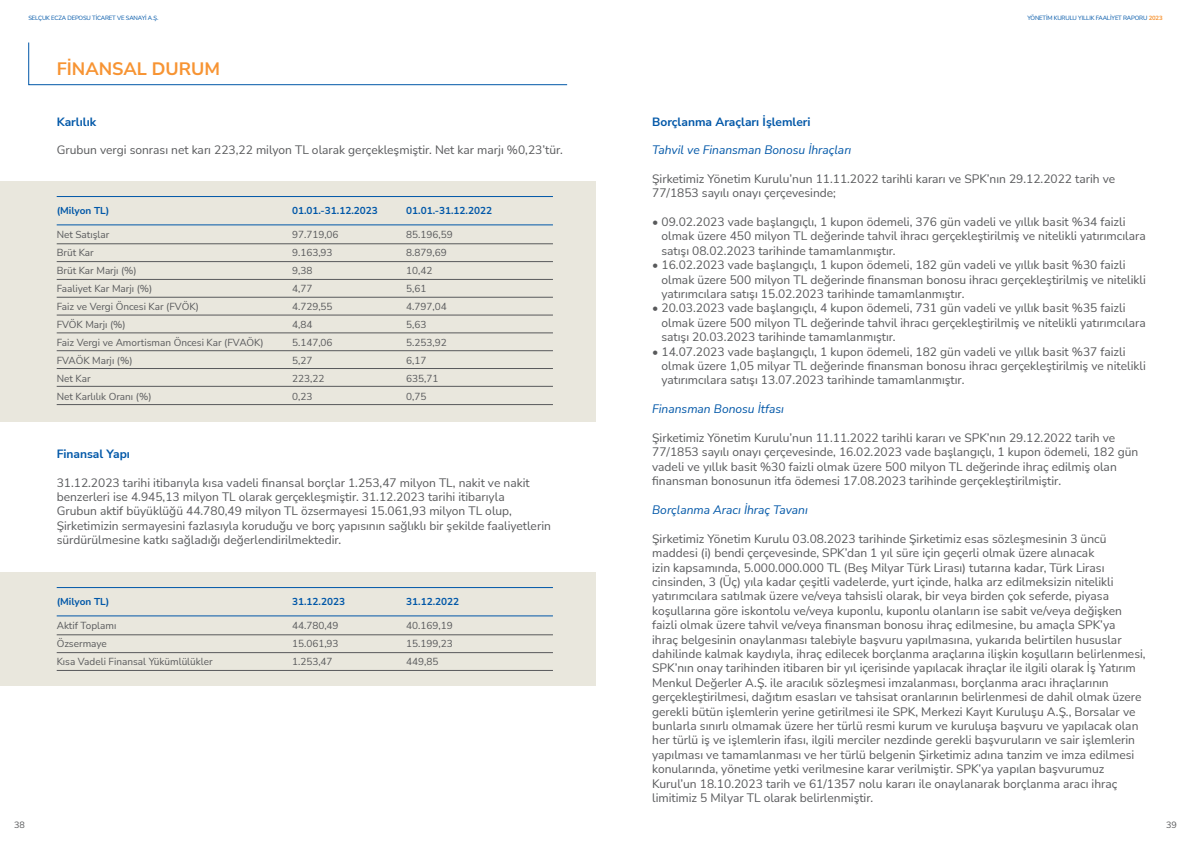
<style>
.page{position:relative;width:1191px;height:842px;background:#fff}
.page>*{position:absolute;margin:0;border:0;box-sizing:border-box;transform-origin:0 0}
.t1{font:700 18px "Nunito Sans";color:#f79433}
.t2{font:12px/14.4px "Nunito Sans";color:#58595b}
.t3{font:italic 12px "Nunito Sans";color:#0057a8}
.t4{font:700 12px "Nunito Sans";color:#0057a8}
.t5{font:10px/18px "Nunito Sans";color:#58595b}
.t6{font:700 10px "Nunito Sans";color:#0057a8}
.t7{font:9px "Nunito Sans";color:#58595b}
.t8{font:6px "Nunito Sans";letter-spacing:-.025em;color:#0057a8}
.s1{font-weight:700;color:#f79433}
</style>
<div class="page">
<svg style="left:28px;top:42px;width:540px;height:43px"></svg>
<div style="left:0;top:572px;width:595px;height:114px;background:#e9e7dd"></div>
<hr style="left:57px;top:635px;width:496px;height:1px;background:#58595b">
<hr style="left:57px;top:652px;width:496px;height:1px;background:#58595b">
<hr style="left:57px;top:670px;width:496px;height:1px;background:#58595b">
<hr style="left:57px;top:587px;width:496px;height:1px;background:#0057a8">
<hr style="left:57px;top:615px;width:496px;height:1px;background:#0057a8">
<div style="left:0;top:181px;width:595px;height:241px;background:#e9e7dd"></div>
<hr style="left:57px;top:244px;width:496px;height:1px;background:#58595b">
<hr style="left:57px;top:261px;width:496px;height:1px;background:#58595b">
<hr style="left:57px;top:279px;width:496px;height:1px;background:#58595b">
<hr style="left:57px;top:297px;width:496px;height:1px;background:#58595b">
<hr style="left:57px;top:315px;width:496px;height:1px;background:#58595b">
<hr style="left:57px;top:333px;width:496px;height:1px;background:#58595b">
<hr style="left:57px;top:350px;width:496px;height:1px;background:#58595b">
<hr style="left:57px;top:368px;width:496px;height:1px;background:#58595b">
<hr style="left:57px;top:386px;width:496px;height:1px;background:#58595b">
<hr style="left:57px;top:404px;width:496px;height:1px;background:#58595b">
<hr style="left:57px;top:196px;width:496px;height:1px;background:#0057a8">
<hr style="left:57px;top:224px;width:496px;height:1px;background:#0057a8">
<p class="t8" style="left:28px;top:14px;width:132px">SELÇUK ECZA DEPOSU TİCARET VE SANAYİ A.Ş.</p>
<p class="t8" style="left:1027px;top:14px;width:137px">YÖNETİM KURULU YILLIK FAALİYET RAPORU <span class="s1">2023</span></p>
<h1 class="t1" style="left:57px;top:56px;width:165px">FİNANSAL DURUM</h1>
<p class="t4" style="left:57px;top:113px;width:41px">Karlılık</p>
<p class="t2" style="left:57px;top:142px;width:507px">Grubun vergi sonrası net karı 223,22 milyon TL olarak gerçekleşmiştir. Net kar marjı %0,23’tür.</p>
<p class="t6" style="left:57px;top:204px;width:54px">(Milyon TL)</p>
<p class="t6" style="left:292px;top:204px;width:87px">01.01.-31.12.2023</p>
<p class="t6" style="left:406px;top:204px;width:87px">01.01.-31.12.2022</p>
<p class="t5" style="left:57px;top:225px;width:208px">Net Satışlar<br>Brüt Kar<br>Brüt Kar Marjı (%)<br>Faaliyet Kar Marjı (%)<br>Faiz ve Vergi Öncesi Kar (FVÖK)<br>FVÖK Marjı (%)<br>Faiz Vergi ve Amortisman Öncesi Kar (FVAÖK)<br>FVAÖK Marjı (%)<br>Net Kar<br>Net Karlılık Oranı (%)</p>
<p class="t5" style="left:292px;top:225px;width:48px">97.719,06<br>9.163,93<br>9,38<br>4,77<br>4.729,55<br>4,84<br>5.147,06<br>5,27<br>223,22<br>0,23</p>
<p class="t5" style="left:406px;top:225px;width:48px">85.196,59<br>8.879,69<br>10,42<br>5,61<br>4.797,04<br>5,63<br>5.253,92<br>6,17<br>635,71<br>0,75</p>
<p class="t4" style="left:57px;top:445px;width:75px">Finansal Yapı</p>
<p class="t2" style="left:57px;top:475px;width:496px">31.12.2023 tarihi itibarıyla kısa vadeli finansal borçlar 1.253,47 milyon TL, nakit ve nakit benzerleri ise 4.945,13 milyon TL olarak gerçekleşmiştir. 31.12.2023 tarihi itibarıyla<br>Grubun aktif büyüklüğü 44.780,49 milyon TL özsermayesi 15.061,93 milyon TL olup, Şirketimizin sermayesini fazlasıyla koruduğu ve borç yapısının sağlıklı bir şekilde faaliyetlerin sürdürülmesine katkı sağladığı değerlendirilmektedir.</p>
<p class="t6" style="left:57px;top:595px;width:54px">(Milyon TL)</p>
<p class="t6" style="left:292px;top:595px;width:54px">31.12.2023</p>
<p class="t6" style="left:406px;top:595px;width:54px">31.12.2022</p>
<p class="t5" style="left:57px;top:616px;width:157px">Aktif Toplamı<br>Özsermaye<br>Kısa Vadeli Finansal Yükümlülükler</p>
<p class="t5" style="left:292px;top:616px;width:48px;text-align:justify">44.780,49<br>15.061,93<br>1.253,47</p>
<p class="t5" style="left:406px;top:616px;width:48px;text-align:justify">40.169,19<br>15.199,23<br>449,85</p>
<p class="t4" style="left:652px;top:113px;width:160px">Borçlanma Araçları İşlemleri</p>
<p class="t3" style="left:652px;top:141px;width:200px">Tahvil ve Finansman Bonosu İhraçları</p>
<p class="t2" style="left:652px;top:171px;width:464px">Şirketimiz Yönetim Kurulu’nun 11.11.2022 tarihli kararı ve SPK’nın 29.12.2022 tarih ve<br>77/1853 sayılı onayı çerçevesinde;</p>
<p class="t2" style="left:661px;top:214px;width:486px;text-indent:-9px">• 09.02.2023 vade başlangıçlı, 1 kupon ödemeli, 376 gün vadeli ve yıllık basit %34 faizli olmak üzere 450 milyon TL değerinde tahvil ihracı gerçekleştirilmiş ve nitelikli yatırımcılara satışı 08.02.2023 tarihinde tamamlanmıştır.</p>
<p class="t2" style="left:661px;top:257px;width:486px;text-indent:-9px">• 16.02.2023 vade başlangıçlı, 1 kupon ödemeli, 182 gün vadeli ve yıllık basit %30 faizli olmak üzere 500 milyon TL değerinde finansman bonosu ihracı gerçekleştirilmiş ve nitelikli yatırımcılara satışı 15.02.2023 tarihinde tamamlanmıştır.</p>
<p class="t2" style="left:661px;top:300px;width:486px;text-indent:-9px">• 20.03.2023 vade başlangıçlı, 4 kupon ödemeli, 731 gün vadeli ve yıllık basit %35 faizli olmak üzere 500 milyon TL değerinde tahvil ihracı gerçekleştirilmiş ve nitelikli yatırımcılara satışı 20.03.2023 tarihinde tamamlanmıştır.</p>
<p class="t2" style="left:661px;top:344px;width:486px;text-indent:-9px">• 14.07.2023 vade başlangıçlı, 1 kupon ödemeli, 182 gün vadeli ve yıllık basit %37 faizli olmak üzere 1,05 milyar TL değerinde finansman bonosu ihracı gerçekleştirilmiş ve nitelikli yatırımcılara satışı 13.07.2023 tarihinde tamamlanmıştır.</p>
<p class="t3" style="left:652px;top:401px;width:132px">Finansman Bonosu İtfası</p>
<p class="t2" style="left:652px;top:430px;width:487px">Şirketimiz Yönetim Kurulu’nun 11.11.2022 tarihli kararı ve SPK’nın 29.12.2022 tarih ve 77/1853 sayılı onayı çerçevesinde, 16.02.2023 vade başlangıçlı, 1 kupon ödemeli, 182 gün vadeli ve yıllık basit %30 faizli olmak üzere 500 milyon TL değerinde ihraç edilmiş olan finansman bonosunun itfa ödemesi 17.08.2023 tarihinde gerçekleştirilmiştir.</p>
<p class="t3" style="left:652px;top:501px;width:156px">Borçlanma Aracı İhraç Tavanı</p>
<p class="t2" style="left:652px;top:531px;width:495px">Şirketimiz Yönetim Kurulu 03.08.2023 tarihinde Şirketimiz esas sözleşmesinin 3 üncü maddesi (i) bendi çerçevesinde, SPK’dan 1 yıl süre için geçerli olmak üzere alınacak<br>izin kapsamında, 5.000.000.000 TL (Beş Milyar Türk Lirası) tutarına kadar, Türk Lirası cinsinden, 3 (Üç) yıla kadar çeşitli vadelerde, yurt içinde, halka arz edilmeksizin nitelikli yatırımcılara satılmak üzere ve/veya tahsisli olarak, bir veya birden çok seferde, piyasa koşullarına göre iskontolu ve/veya kuponlu, kuponlu olanların ise sabit ve/veya değişken faizli olmak üzere tahvil ve/veya finansman bonosu ihraç edilmesine, bu amaçla SPK’ya<br>ihraç belgesinin onaylanması talebiyle başvuru yapılmasına, yukarıda belirtilen hususlar dahilinde kalmak kaydıyla, ihraç edilecek borçlanma araçlarına ilişkin koşulların belirlenmesi, SPK’nın onay tarihinden itibaren bir yıl içerisinde yapılacak ihraçlar ile ilgili olarak İş Yatırım Menkul Değerler A.Ş. ile aracılık sözleşmesi imzalanması, borçlanma aracı ihraçlarının gerçekleştirilmesi, dağıtım esasları ve tahsisat oranlarının belirlenmesi de dahil olmak üzere gerekli bütün işlemlerin yerine getirilmesi ile SPK, Merkezi Kayıt Kuruluşu A.Ş., Borsalar ve bunlarla sınırlı olmamak üzere her türlü resmi kurum ve kuruluşa başvuru ve yapılacak olan her türlü iş ve işlemlerin ifası, ilgili merciler nezdinde gerekli başvuruların ve sair işlemlerin yapılması ve tamamlanması ve her türlü belgenin Şirketimiz adına tanzim ve imza edilmesi konularında, yönetime yetki verilmesine karar verilmiştir. SPK’ya yapılan başvurumuz Kurul’un 18.10.2023 tarih ve 61/1357 nolu kararı ile onaylanarak borçlanma aracı ihraç limitimiz 5 Milyar TL olarak belirlenmiştir.</p>
<p class="t7" style="left:14px;top:818px;width:12px">38</p>
<p class="t7" style="left:1166px;top:818px;width:12px">39</p>
</div>
